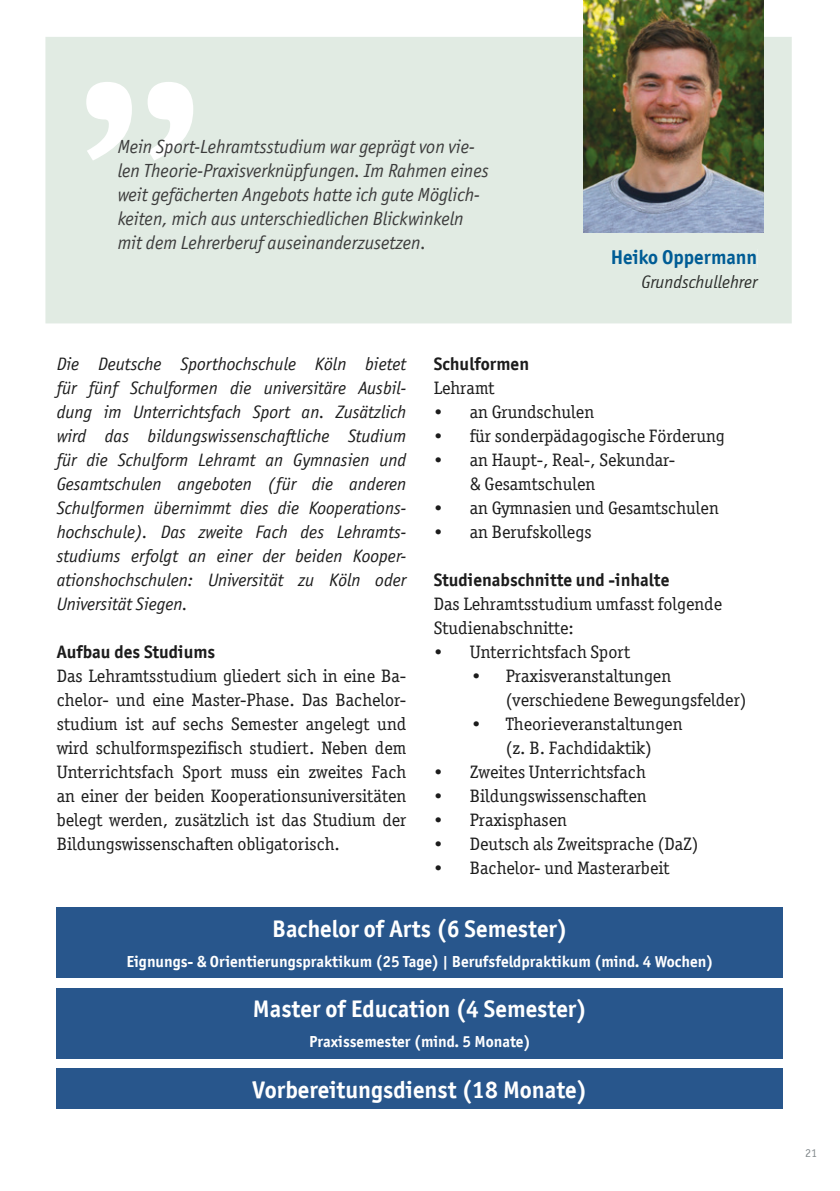
<style>
.page{position:relative;width:840px;height:1191px;background:#fff}
.page>*{position:absolute;margin:0;border:0;box-sizing:border-box;transform-origin:0 0}
.t1{font:700 24px "Officina Sans ITC Pro";color:#fff}
.t2{font:700 20px "Officina Sans ITC Pro";color:#00579d}
.t3{font:italic 19px/24px "Officina Sans ITC Pro";color:#3c3c3c}
.t4{font:18px/24px "Officina Serif ITC Pro";color:#1c1c1c}
.t5{font:italic 18px/24px "Officina Sans ITC Pro";color:#1c1c1c;text-align:justify}
.t6{font:700 18px "Officina Sans ITC Pro";color:#1c1c1c}
.t7{font:700 16px "Officina Sans ITC Pro";color:#fff}
.t8{font:12px "Officina Sans ITC Pro";color:#848b8e}
</style>
<div class="page">
<div style="left:57px;top:908px;width:725px;height:70px;background:#28568c"></div>
<div style="left:57px;top:988px;width:725px;height:70px;background:#28568c"></div>
<div style="left:57px;top:1068px;width:725px;height:41px;background:#28568c"></div>
<div style="left:45px;top:37px;width:746px;height:286px;background:#e1ebe3"></div>
<div style="left:612px;top:249px;width:144px;height:19px;background:#e1ebe3"></div>
<div style="left:642px;top:274px;width:115px;height:14px;background:#e1ebe3"></div>
<svg style="left:86px;top:82px;width:107px;height:78px"></svg>
<img style="left:582px;top:0;width:180px;height:232px">
<p class="t3" style="left:118px;top:135px;width:372px">Mein Sport-Lehramtsstudium war geprägt von vie&shy;len Theorie-Praxisverknüpfungen. Im Rahmen eines weit gefächerten Angebots hatte ich gute Möglich&shy;keiten, mich aus unterschiedlichen Blickwinkeln mit dem Lehrerberuf auseinanderzusetzen.</p>
<p class="t2" style="left:610px;top:244px;width:148px">Heiko Oppermann</p>
<p class="t5" style="left:641px;top:269px;width:117px">Grundschullehrer</p>
<p class="t5" style="left:57px;top:352px;width:351px">Die Deutsche Sporthochschule Köln bietet für fünf Schulformen die universitäre Ausbil&shy;dung im Unterrichtsfach Sport an. Zusätzlich wird das bildungswissenschaftliche Studium für die Schulform Lehramt an Gymnasien und Gesamtschulen angeboten (für die anderen Schulformen übernimmt dies die Kooperations&shy;hochschule). Das zweite Fach des Lehramts&shy;studiums erfolgt an einer der beiden Kooper&shy;ationshochschulen: Universität zu Köln oder Universität Siegen.</p>
<p class="t6" style="left:57px;top:640px;width:160px">Aufbau des Studiums</p>
<p class="t4" style="left:57px;top:664px;width:351px;text-align:justify">Das Lehramtsstudium gliedert sich in eine Ba&shy;chelor- und eine Master-Phase. Das Bachelor&shy;studium ist auf sechs Semester angelegt und wird schulformspezifisch studiert. Neben dem Unterrichtsfach Sport muss ein zweites Fach an einer der beiden Kooperationsuniversitäten belegt werden, zusätzlich ist das Studium der Bildungswissenschaften obligatorisch.</p>
<p class="t6" style="left:433px;top:352px;width:97px">Schulformen</p>
<p class="t4" style="left:433px;top:376px;width:62px">Lehramt</p>
<p class="t4" style="left:433px;top:400px;width:162px">• an Grundschulen</p>
<p class="t4" style="left:433px;top:424px;width:292px">• für sonderpädagogische Förderung</p>
<p class="t4" style="left:469px;top:448px;width:207px;text-indent:-36px">• an Haupt-, Real-, Sekundar-&amp; Gesamtschulen</p>
<p class="t4" style="left:433px;top:496px;width:286px">• an Gymnasien und Gesamtschulen</p>
<p class="t4" style="left:433px;top:519px;width:159px">• an Berufskollegs</p>
<p class="t6" style="left:433px;top:568px;width:237px">Studienabschnitte und -inhalte</p>
<p class="t4" style="left:433px;top:591px;width:290px">Das Lehramtsstudium umfasst folgende<br>Studienabschnitte:</p>
<p class="t4" style="left:433px;top:639px;width:198px">• Unterrichtsfach Sport</p>
<p class="t4" style="left:505px;top:663px;width:242px;text-indent:-34px">• Praxisveranstaltungen (verschiedene Bewegungsfelder)</p>
<p class="t4" style="left:471px;top:711px;width:212px;text-align:center">• Theorieveranstaltungen (z. B. Fachdidaktik)</p>
<p class="t4" style="left:433px;top:759px;width:213px">• Zweites Unterrichtsfach</p>
<p class="t4" style="left:433px;top:783px;width:214px">• Bildungswissenschaften</p>
<p class="t4" style="left:433px;top:807px;width:134px">• Praxisphasen</p>
<p class="t4" style="left:433px;top:831px;width:266px">• Deutsch als Zweitsprache (DaZ)</p>
<p class="t4" style="left:433px;top:855px;width:237px">• Bachelor- und Masterarbeit</p>
<h1 class="t1" style="left:272px;top:913px;width:297px">Bachelor of Arts (6 Semester)</h1>
<p class="t7" style="left:126px;top:951px;width:588px">Eignungs- &amp; Orientierungspraktikum (25 Tage) | Berufsfeldpraktikum (mind. 4 Wochen)</p>
<h1 class="t1" style="left:253px;top:994px;width:335px">Master of Education (4 Semester)</h1>
<p class="t7" style="left:309px;top:1031px;width:223px">Praxissemester (mind. 5 Monate)</p>
<h1 class="t1" style="left:252px;top:1074px;width:336px">Vorbereitungsdienst (18 Monate)</h1>
<p class="t8" style="left:804px;top:1145px;width:13px">21</p>
</div>
